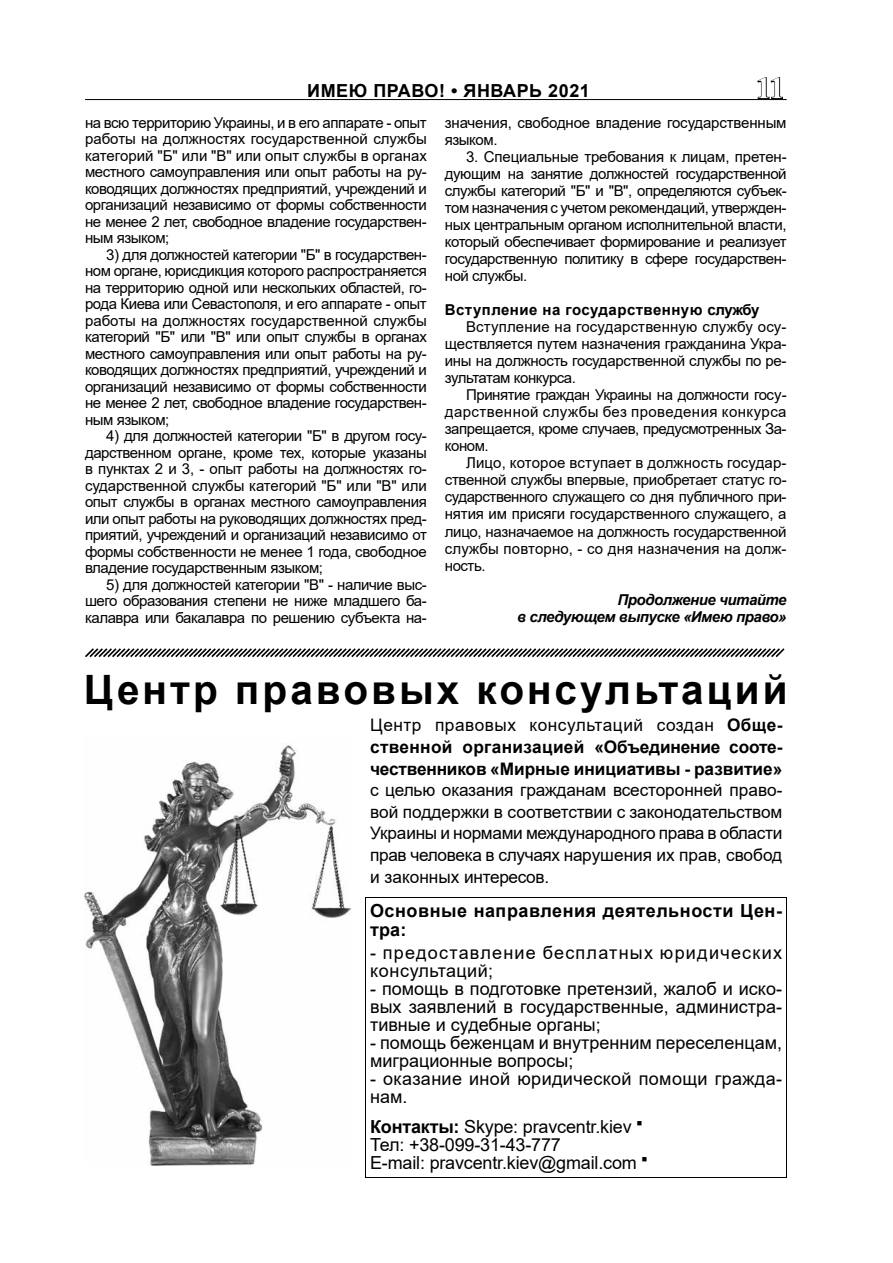
<style>
.page{position:relative;width:893px;height:1263px;background:#fff}
.page>*{position:absolute;margin:0;border:0;box-sizing:border-box;transform-origin:0 0}
.t1{font:700 40.5px "Arial";letter-spacing:.075em;color:#000}
.t2{font:700 30px "Times New Roman";color:#fff}
.t3{font:18px/18px "Arial";color:#000}
.t4{font:700 18px/19.5px "Arial";letter-spacing:.03em;color:#000}
.t5{font:18px/18px "Arial";letter-spacing:.07em;color:#000}
.t6{font:18px/18px "Arial";letter-spacing:.02em;color:#000}
.t7{font:17.25px/21.6px "Arial";letter-spacing:-.005em;color:#000;text-align:justify}
.t8{font:700 17.25px/21.6px "Arial";color:#000;text-align:justify}
.t9{font:15px/16.5px "Arial";letter-spacing:-.03em;color:#000;text-align:justify}
.t10{font:15px/17.1px "Arial";letter-spacing:-.01em;color:#000}
.t11{font:italic 700 15px/17.1px "Arial";letter-spacing:-.03em;color:#000;text-align:right}
.t12{font:700 15px "Arial";letter-spacing:.03em;color:#000}
.s1{font-weight:400}
.s2{font-weight:700}
</style>
<div class="page">
<hr style="left:85px;top:99px;width:702px;height:1px;background:#000">
<svg style="left:756px;top:77px;width:28px;height:23px"></svg>
<svg style="left:365px;top:897px;width:422px;height:281px"></svg>
<img style="left:85px;top:745px;width:266px;height:421px">
<svg style="left:85px;top:648px;width:700px;height:10px"></svg>
<p class="t4" style="left:307px;top:81px;width:284px">ИМЕЮ ПРАВО! • ЯНВАРЬ 2021</p>
<h2 class="t2" style="left:756px;top:66px;width:30px">11</h2>
<p class="t9" style="left:85px;top:114px;width:343px">на всю территорию Украины, и в его аппарате - опыт работы на должностях государственной службы категорий "Б" или "В" или опыт службы в органах местного самоуправления или опыт работы на ру&shy;ководящих должностях предприятий, учреждений и организаций независимо от формы собственности не менее 2 лет, свободное владение государствен&shy;ным языком;</p>
<p class="t9" style="left:85px;top:246px;width:343px;text-indent:21px">3) для должностей категории "Б" в государствен&shy;ном органе, юрисдикция которого распространяется на территорию одной или нескольких областей, го&shy;рода Киева или Севастополя, и его аппарате - опыт работы на должностях государственной службы категорий "Б" или "В" или опыт службы в органах местного самоуправления или опыт работы на ру&shy;ководящих должностях предприятий, учреждений и организаций независимо от формы собственности не менее 2 лет, свободное владение государствен&shy;ным языком;</p>
<p class="t9" style="left:85px;top:428px;width:343px;text-indent:21px">4) для должностей категории "Б" в другом госу&shy;дарственном органе, кроме тех, которые указаны в пунктах 2 и 3, - опыт работы на должностях го&shy;сударственной службы категорий "Б" или "В" или опыт службы в органах местного самоуправления или опыт работы на руководящих должностях пред&shy;приятий, учреждений и организаций независимо от формы собственности не менее 1 года, свободное владение государственным языком;</p>
<p class="t9" style="left:85px;top:576px;width:343px;text-indent:21px">5) для должностей категории "В" - наличие выс&shy;шего образования степени не ниже младшего ба&shy;калавра или бакалавра по решению субъекта на-</p>
<p class="t4" style="left:307px;top:82px;width:262px">МЕНТОР #16 ● АВГУСТ 2018</p>
<p class="t10" style="left:445px;top:114px;width:343px">значения, свободное владение государственным языком.</p>
<p class="t9" style="left:445px;top:148px;width:343px;line-height:17.1px;text-indent:21px">3. Специальные требования к лицам, претен&shy;дующим на занятие должностей государственной службы категорий "Б" и "В", определяются субъек&shy;том назначения с учетом рекомендаций, утвержден&shy;ных центральным органом исполнительной власти, который обеспечивает формирование и реализует государственную политику в сфере государствен&shy;ной службы.</p>
<p class="t12" style="left:445px;top:299px;width:316px">Вступление на государственную службу</p>
<p class="t9" style="left:445px;top:318px;width:343px;line-height:17px;text-indent:21px">Вступление на государственную службу осу&shy;ществляется путем назначения гражданина Укра&shy;ины на должность государственной службы по ре&shy;зультатам конкурса.</p>
<p class="t9" style="left:445px;top:386px;width:343px;line-height:17px;text-indent:21px">Принятие граждан Украины на должности госу&shy;дарственной службы без проведения конкурса запрещается, кроме случаев, предусмотренных За&shy;коном.</p>
<p class="t9" style="left:445px;top:454px;width:343px;line-height:17.1px;text-indent:21px">Лицо, которое вступает в должность государ&shy;ственной службы впервые, приобретает статус го&shy;сударственного служащего со дня публичного при&shy;нятия им присяги государственного служащего, а лицо, назначаемое на должность государственной службы повторно, - со дня назначения на долж&shy;ность.</p>
<p class="t11" style="left:517px;top:591px;width:271px">Продолжение читайте<br>в следующем выпуске «Имею право»</p>
<h1 class="t1" style="left:84px;top:661px;width:705px">Центр правовых консультаций</h1>
<p class="t8" style="left:370px;top:715px;width:414px"><span class="s1">Центр правовых консультаций создан</span> Обще&shy;ственной организацией «Объединение сооте&shy;чественников «Мирные инициативы - развитие»</p>
<p class="t7" style="left:370px;top:779px;width:414px">с целью оказания гражданам всесторонней право&shy;вой поддержки в соответствии с законодательством Украины и нормами международного права в области прав человека в случаях нарушения их прав, свобод и законных интересов.</p>
<p class="t4" style="left:370px;top:901px;width:413px">Основные направления деятельности Цен&shy;тра:</p>
<p class="t5" style="left:370px;top:943px;width:413px">- предоставление бесплатных юридических консультаций;</p>
<p class="t3" style="left:370px;top:979px;width:413px;text-align:justify">- помощь в подготовке претензий, жалоб и иско&shy;вых заявлений в государственные, администра&shy;тивные и судебные органы;</p>
<p class="t3" style="left:370px;top:1033px;width:413px">- помощь беженцам и внутренним переселенцам, миграционные вопросы;</p>
<p class="t6" style="left:370px;top:1069px;width:413px">- оказание иной юридической помощи гражда&shy;нам.</p>
<p class="t3" style="left:370px;top:1118px;width:279px"><span class="s2">Контакты:</span> Skype: pravcentr.kiev <sup>■<br></sup>Тел: +38-099-31-43-777<br>E-mail: pravcentr.kiev@gmail.com <sup>■</sup></p>
</div>
